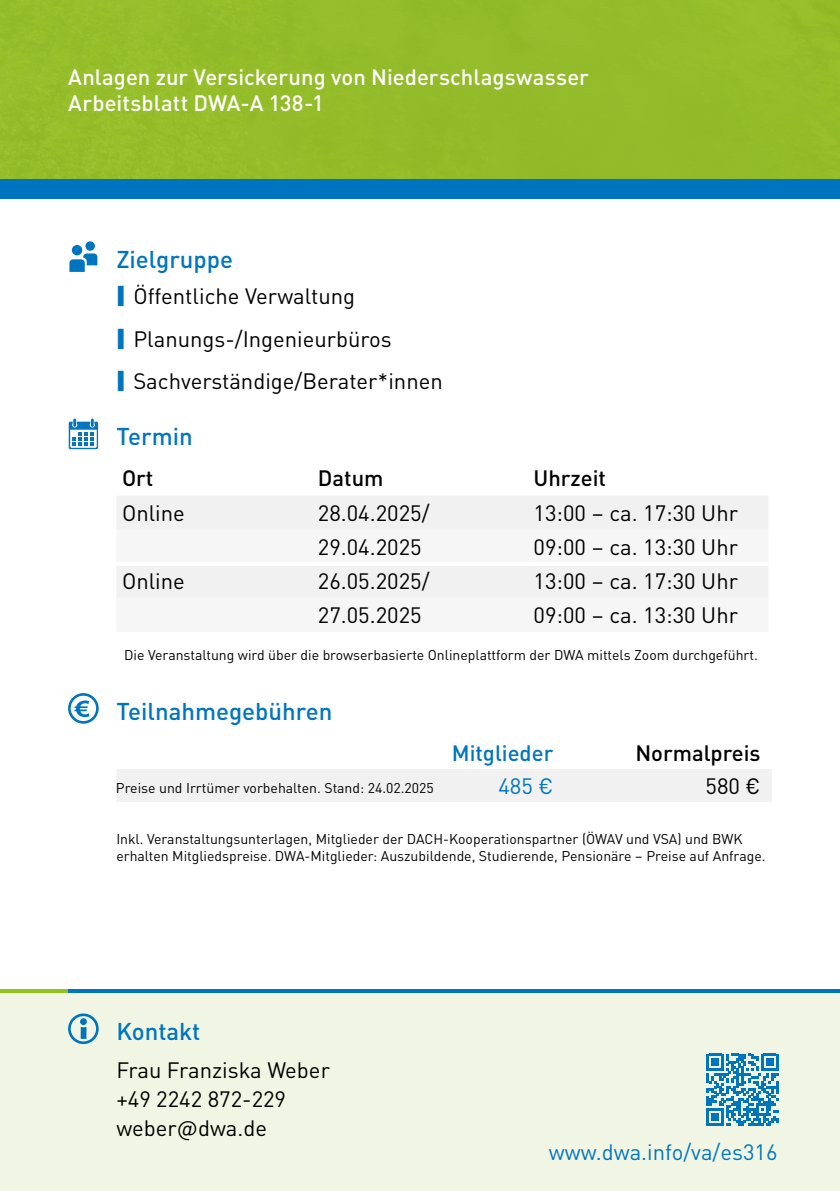
<style>
.page{position:relative;width:840px;height:1191px;background:#fff}
.page>*{position:absolute;margin:0;border:0;box-sizing:border-box;transform-origin:0 0}
.t1{font:500 24px "DINOT";color:#0075bf}
.t2{font:22px/42.2px "DINOT";color:#000}
.t3{font:500 22px/26.4px "DINOT";letter-spacing:.005em;color:#fff}
.t4{font:500 22px "DINOT";color:#000}
.t5{font:22px "DINOT";color:#0075bf}
.t6{font:500 22px "DINOT";color:#0075bf}
.t7{font:14px/16.8px "DINOT";color:#000}
</style>
<div class="page">
<div style="left:0;top:0;width:839px;height:198px;background:#94bc2a"></div>
<div style="left:0;top:180px;width:839px;height:19px;background:#0075bf"></div>
<div style="left:72px;top:245px;width:10px;height:10px;background:#0075bf;border-radius:50%"></div>
<div style="left:85px;top:241px;width:10px;height:10px;background:#0075bf;border-radius:50%"></div>
<svg style="left:69px;top:253px;width:28px;height:19px"></svg>
<svg style="left:69px;top:418px;width:29px;height:31px"></svg>
<div style="left:117px;top:496px;width:651px;height:34px;background:#f1f1f1"></div>
<div style="left:117px;top:566px;width:651px;height:32px;background:#f1f1f1"></div>
<svg style="left:68px;top:693px;width:31px;height:30px"></svg>
<div style="left:117px;top:769px;width:654px;height:33px;background:#f1f1f1"></div>
<div style="left:0;top:990px;width:839px;height:201px;background:#f1f6e4"></div>
<svg style="left:68px;top:1013px;width:31px;height:31px"></svg>
<div style="left:80px;top:1018px;width:7px;height:7px;background:#0075bf;border-radius:50%"></div>
<svg style="left:706px;top:1053px;width:72px;height:72px"></svg>
<hr style="left:0;top:989px;width:68px;height:3px;background:#95c11f">
<hr style="left:68px;top:989px;width:771px;height:3px;background:#0075bf">
<h2 class="t3" style="left:68px;top:62px;width:522px">Anlagen zur Versickerung von Niederschlagswasser<br>Arbeitsblatt DWA-A 138-1</h2>
<h1 class="t1" style="left:116px;top:241px;width:118px">Zielgruppe</h1>
<h2 class="t2" style="left:133px;top:274px;width:311px">Öffentliche Verwaltung<br>Planungs-/Ingenieurbüros<br>Sachverständige/Berater*innen</h2>
<h1 class="t1" style="left:116px;top:418px;width:78px">Termin</h1>
<h2 class="t4" style="left:122px;top:461px;width:33px">Ort</h2>
<h2 class="t4" style="left:317px;top:461px;width:67px">Datum</h2>
<h2 class="t4" style="left:533px;top:461px;width:74px">Uhrzeit</h2>
<h2 class="t2" style="left:122px;top:490px;width:64px">Online</h2>
<h2 class="t2" style="left:317px;top:490px;width:113px">28.04.2025/</h2>
<h2 class="t2" style="left:533px;top:490px;width:206px">13:00 – ca. 17:30 Uhr</h2>
<h2 class="t2" style="left:317px;top:524px;width:105px">29.04.2025</h2>
<h2 class="t2" style="left:533px;top:524px;width:206px">09:00 – ca. 13:30 Uhr</h2>
<h2 class="t2" style="left:122px;top:559px;width:64px">Online</h2>
<h2 class="t2" style="left:317px;top:559px;width:113px">26.05.2025/</h2>
<h2 class="t2" style="left:533px;top:559px;width:206px">13:00 – ca. 17:30 Uhr</h2>
<h2 class="t2" style="left:317px;top:593px;width:105px">27.05.2025</h2>
<h2 class="t2" style="left:533px;top:593px;width:206px">09:00 – ca. 13:30 Uhr</h2>
<p class="t7" style="left:124px;top:646px;width:635px">Die Veranstaltung wird über die browserbasierte Onlineplattform der DWA mittels Zoom durchgeführt.</p>
<h1 class="t1" style="left:116px;top:692px;width:217px">Teilnahmegebühren</h1>
<h2 class="t6" style="left:451px;top:736px;width:103px">Mitglieder</h2>
<h2 class="t4" style="left:635px;top:736px;width:126px">Normalpreis</h2>
<h2 class="t5" style="left:498px;top:769px;width:56px">485 €</h2>
<h2 class="t2" style="left:705px;top:763px;width:56px">580 €</h2>
<p class="t7" style="left:116px;top:779px;width:319px">Preise und Irrtümer vorbehalten. Stand: 24.02.2025</p>
<p class="t7" style="left:116px;top:830px;width:650px">Inkl. Veranstaltungsunterlagen, Mitglieder der DACH-Kooperationspartner (ÖWAV und VSA) und BWK erhalten Mitgliedspreise. DWA-Mitglieder: Auszubildende, Studierende, Pensionäre – Preise auf Anfrage.</p>
<h1 class="t1" style="left:116px;top:1012px;width:85px">Kontakt</h1>
<h2 class="t2" style="left:116px;top:1053px;width:215px;line-height:29px">Frau Franziska Weber +49 2242 872-229 weber@dwa.de</h2>
<h2 class="t5" style="left:548px;top:1134px;width:230px">www.dwa.info/va/es316</h2>
</div>
